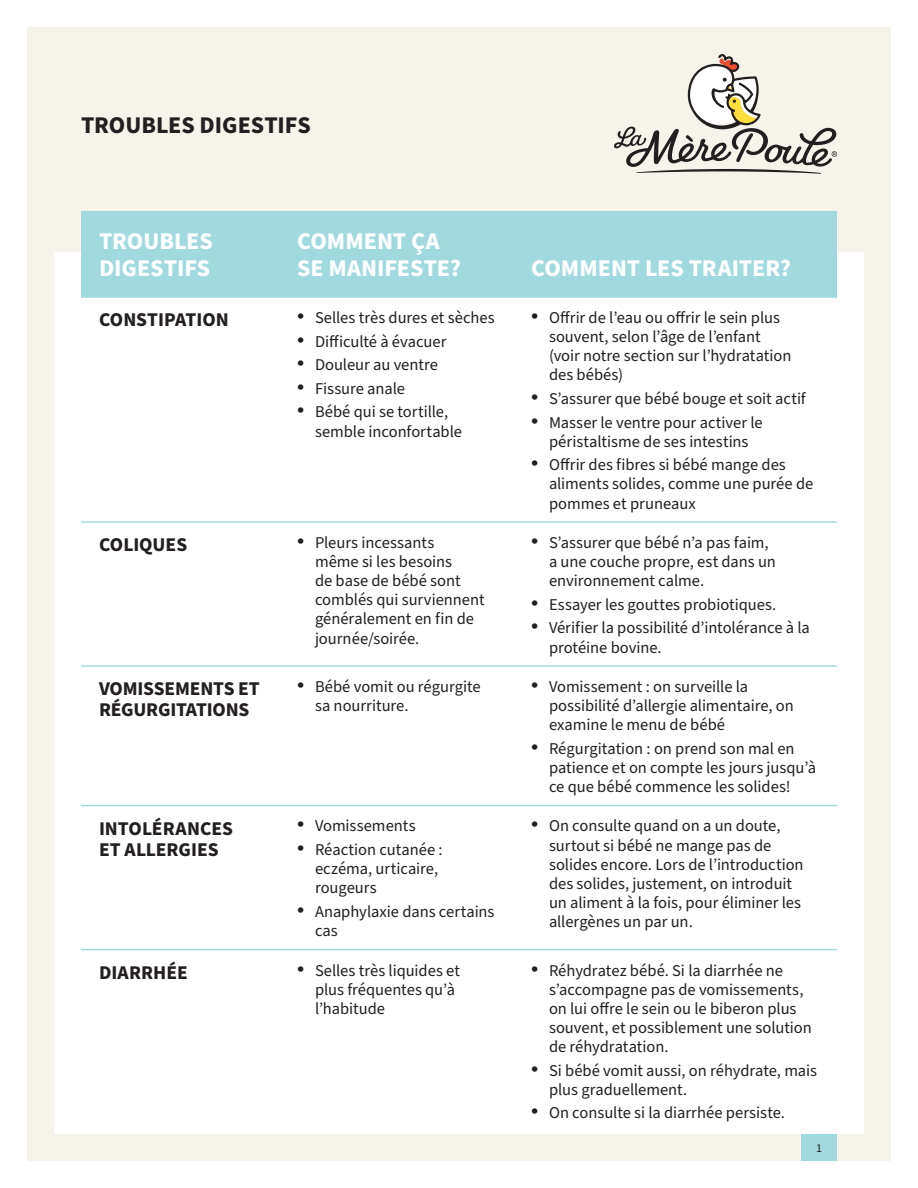
<style>
.page{position:relative;width:918px;height:1188px;background:#fff}
.page>*{position:absolute;margin:0;border:0;box-sizing:border-box;transform-origin:0 0}
._2-Table_Heads{font:700 24px/27px "Source Sans Pro";color:#fff}
._2-Main_subs{font:700 24px "Source Sans Pro";color:#231f20}
._2a-Table_Run-ins{font:700 19.5px/21px "Source Sans Pro";letter-spacing:-.005em;color:#231f20}
.t1{font:16.5px/19.2px "Source Sans Pro";color:#231f20}
.t2{font:12px "Source Sans Pro";color:#231f20}
</style>
<div class="page">
<div style="left:27px;top:27px;width:864px;height:1134px;background:#f6f3eb"></div>
<div style="left:54px;top:252px;width:810px;height:882px;background:#fff"></div>
<div style="left:801px;top:1134px;width:36px;height:27px;background:#a1dade"></div>
<div style="left:81px;top:211px;width:756px;height:85px;background:#a1dade"></div>
<svg style="left:81px;top:804px;width:756px;height:147px"></svg>
<hr style="left:81px;top:521px;width:198px;height:2px;background:#a1dade">
<hr style="left:279px;top:521px;width:234px;height:2px;background:#a1dade">
<hr style="left:513px;top:521px;width:324px;height:2px;background:#a1dade">
<hr style="left:81px;top:665px;width:198px;height:2px;background:#a1dade">
<hr style="left:279px;top:665px;width:234px;height:2px;background:#a1dade">
<hr style="left:513px;top:665px;width:324px;height:2px;background:#a1dade">
<hr style="left:81px;top:805px;width:198px;height:1px;background:#a1dade">
<hr style="left:279px;top:805px;width:234px;height:1px;background:#a1dade">
<hr style="left:513px;top:805px;width:324px;height:1px;background:#a1dade">
<hr style="left:81px;top:949px;width:198px;height:1px;background:#a1dade">
<hr style="left:279px;top:949px;width:234px;height:1px;background:#a1dade">
<hr style="left:513px;top:949px;width:324px;height:1px;background:#a1dade">
<hr style="left:279px;top:296px;width:234px;height:2px;background:#a1dade">
<hr style="left:513px;top:296px;width:324px;height:2px;background:#a1dade">
<hr style="left:81px;top:296px;width:198px;height:2px;background:#a1dade">
<svg style="left:614px;top:54px;width:223px;height:120px"></svg>
<p class="_2-Main_subs" style="left:81px;top:108px;width:231px">TROUBLES DIGESTIFS</p>
<p class="_2-Table_Heads" style="left:99px;top:228px;width:115px">TROUBLES<br>DIGESTIFS</p>
<p class="_2-Table_Heads" style="left:297px;top:228px;width:166px">COMMENT ÇA<br>SE MANIFESTE?</p>
<p class="_2a-Table_Run-ins" style="left:99px;top:310px;width:131px">CONSTIPATION</p>
<p class="t1" style="left:297px;top:308px;width:199px"><sup>●</sup> Selles très dures et sèches</p>
<p class="t1" style="left:297px;top:332px;width:151px"><sup>●</sup> Difficulté à évacuer</p>
<p class="t1" style="left:297px;top:356px;width:142px"><sup>●</sup> Douleur au ventre</p>
<p class="t1" style="left:297px;top:379px;width:109px"><sup>●</sup> Fissure anale</p>
<p class="t1" style="left:315px;top:403px;width:148px;text-indent:-18px"><sup>●</sup> Bébé qui se tortille, semble inconfortable</p>
<p class="_2-Table_Heads" style="left:531px;top:255px;width:262px">COMMENT LES TRAITER?</p>
<p class="t1" style="left:549px;top:308px;width:244px;text-indent:-18px"><sup>●</sup> Offrir de l’eau ou offrir le sein plus souvent, selon l’âge de l’enfant (voir notre section sur l’hydratation des bébés)</p>
<p class="t1" style="left:531px;top:389px;width:276px"><sup>●</sup> S’assurer que bébé bouge et soit actif</p>
<p class="t1" style="left:531px;top:413px;width:233px;text-align:center"><sup>●</sup> Masser le ventre pour activer le péristaltisme de ses intestins</p>
<p class="t1" style="left:549px;top:456px;width:266px;text-indent:-18px"><sup>●</sup> Offrir des fibres si bébé mange des aliments solides, comme une purée de pommes et pruneaux</p>
<p class="_2a-Table_Run-ins" style="left:99px;top:535px;width:90px">COLIQUES</p>
<p class="t1" style="left:315px;top:533px;width:171px;text-indent:-18px"><sup>●</sup> Pleurs incessants<br>même si les besoins<br>de base de bébé sont comblés qui surviennent généralement en fin de journée/soirée.</p>
<p class="t1" style="left:549px;top:533px;width:228px;text-indent:-18px"><sup>●</sup> S’assurer que bébé n’a pas faim, a une couche propre, est dans un environnement calme.</p>
<p class="t1" style="left:531px;top:595px;width:247px"><sup>●</sup> Essayer les gouttes probiotiques.</p>
<p class="t1" style="left:549px;top:619px;width:262px;text-indent:-18px"><sup>●</sup> Vérifier la possibilité d’intolérance à la protéine bovine.</p>
<p class="_2a-Table_Run-ins" style="left:99px;top:679px;width:162px">VOMISSEMENTS ET<br>RÉGURGITATIONS</p>
<p class="t1" style="left:315px;top:677px;width:167px;text-indent:-18px"><sup>●</sup> Bébé vomit ou régurgite sa nourriture.</p>
<p class="t1" style="left:549px;top:677px;width:246px;text-indent:-18px"><sup>●</sup> Vomissement : on surveille la possibilité d’allergie alimentaire, on examine le menu de bébé</p>
<p class="t1" style="left:549px;top:739px;width:269px;text-indent:-18px"><sup>●</sup> Régurgitation : on prend son mal en patience et on compte les jours jusqu’à ce que bébé commence les solides!</p>
<p class="_2a-Table_Run-ins" style="left:99px;top:818px;width:136px">INTOLÉRANCES<br>ET ALLERGIES</p>
<p class="t1" style="left:297px;top:817px;width:120px"><sup>●</sup> Vomissements</p>
<p class="t1" style="left:549px;top:817px;width:256px;text-indent:-18px"><sup>●</sup> On consulte quand on a un doute, surtout si bébé ne mange pas de solides encore. Lors de l’introduction des solides, justement, on introduit un aliment à la fois, pour éliminer les allergènes un par un.</p>
<p class="t1" style="left:315px;top:841px;width:129px;text-indent:-18px"><sup>●</sup> Réaction cutanée : eczéma, urticaire, rougeurs</p>
<p class="t1" style="left:315px;top:902px;width:181px;text-indent:-18px"><sup>●</sup> Anaphylaxie dans certains cas</p>
<p class="_2a-Table_Run-ins" style="left:99px;top:962px;width:90px">DIARRHÉE</p>
<p class="t1" style="left:315px;top:961px;width:147px;text-indent:-18px"><sup>●</sup> Selles très liquides et plus fréquentes qu’à l’habitude</p>
<p class="t1" style="left:549px;top:961px;width:264px;text-indent:-18px"><sup>●</sup> Réhydratez bébé. Si la diarrhée ne s’accompagne pas de vomissements, on lui offre le sein ou le biberon plus souvent, et possiblement une solution de réhydratation.</p>
<p class="t1" style="left:549px;top:1061px;width:270px;text-indent:-18px"><sup>●</sup> Si bébé vomit aussi, on réhydrate, mais plus graduellement.</p>
<p class="t1" style="left:531px;top:1104px;width:256px"><sup>●</sup> On consulte si la diarrhée persiste.</p>
<p class="t2" style="left:816px;top:1140px;width:7px">1</p>
</div>
